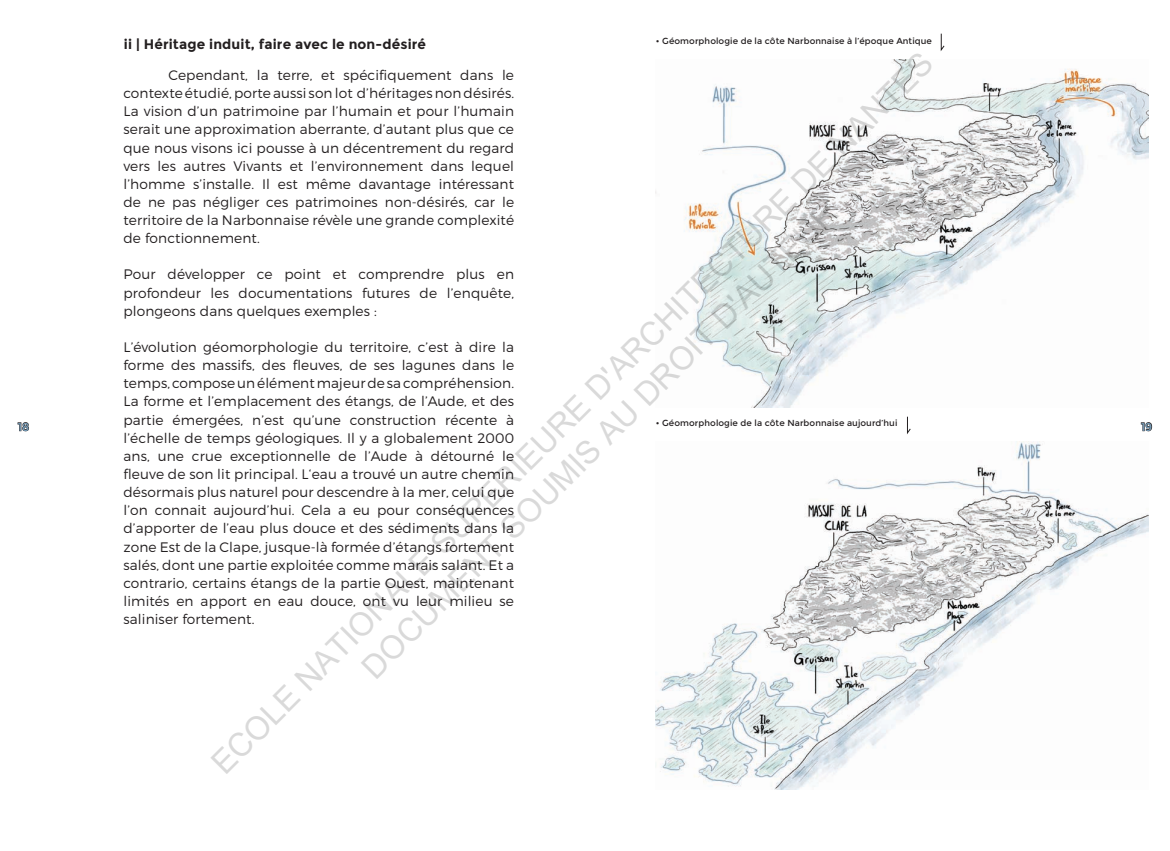
<style>
.page{position:relative;width:1170px;height:851px;background:#fff}
.page>*{position:absolute;margin:0;border:0;box-sizing:border-box;transform-origin:0 0}
.t1{font:32.25px/38.8px "Arial";color:rgb(0 0 0/.15);text-align:center}
.t2{font:300 13.75px/18.1px "Montserrat";letter-spacing:.01em;color:#231f20;text-align:justify}
.t3{font:700 13.75px "Montserrat";letter-spacing:.01em;color:#231f20}
.t4{font:11.25px "Montserrat";color:#769db9}
.t5{font:8.75px "Montserrat";letter-spacing:.01em;color:#231f20}
</style>
<div class="page">
<svg style="left:17px;top:422px;width:12px;height:9px"></svg>
<svg style="left:1140px;top:422px;width:12px;height:9px"></svg>
<img style="left:684px;top:59px;width:464px;height:348px">
<img style="left:655px;top:441px;width:493px;height:348px">
<svg style="left:940px;top:33px;width:5px;height:18px"></svg>
<svg style="left:907px;top:416px;width:4px;height:18px"></svg>
<p class="t3" style="left:124px;top:36px;width:303px">ii | Héritage induit, faire avec le non-désiré</p>
<p class="t5" style="left:656px;top:36px;width:277px">• Géomorphologie de la côte Narbonnaise à l’époque Antique</p>
<h1 class="t1" style="left:203px;top:754px;width:1006px;rotate:-45deg">ECOLE NATIONALE SUPERIEURE D'ARCHITECTURE DE NANTES<br>DOCUMENT SOUMIS AU DROIT D'AUTEUR</h1>
<p class="t2" style="left:123px;top:66px;width:392px;text-indent:45px">Cependant, la terre, et spécifiquement dans le contexte étudié, porte aussi son lot d’héritages non désirés.<br>La vision d’un patrimoine par l’humain et pour l’humain serait une approximation aberrante, d’autant plus que ce que nous visons ici pousse à un décentrement du regard vers les autres Vivants et l’environnement dans lequel l’homme s’installe. Il est même davantage intéressant de ne pas négliger ces patrimoines non-désirés, car le territoire de la Narbonnaise révèle une grande complexité de fonctionnement.</p>
<p class="t2" style="left:123px;top:265px;width:392px">Pour développer ce point et comprendre plus en profondeur les documentations futures de l’enquête, plongeons dans quelques exemples :</p>
<p class="t2" style="left:123px;top:338px;width:392px">L’évolution géomorphologie du territoire, c’est à dire la forme des massifs, des fleuves, de ses lagunes dans le temps, compose un élément majeur de sa compréhension.<br>La forme et l’emplacement des étangs, de l’Aude, et des partie émergées, n’est qu’une construction récente à l’échelle de temps géologiques. Il y a globalement 2000 ans, une crue exceptionnelle de l’Aude à détourné le fleuve de son lit principal. L‘eau a trouvé un autre chemin désormais plus naturel pour descendre à la mer, celui que l’on connait aujourd’hui. Cela a eu pour conséquences d’apporter de l’eau plus douce et des sédiments dans la zone Est de la Clape, jusque-là formée d’étangs fortement salés, dont une partie exploitée comme marais salant. Et a contrario, certains étangs de la partie Ouest, maintenant limités en apport en eau douce, ont vu leur milieu se saliniser fortement.</p>
<p class="t5" style="left:655px;top:418px;width:243px">• Géomorphologie de la côte Narbonnaise aujourd’hui</p>
<p class="t4" style="left:18px;top:420px;width:13px">18</p>
<p class="t4" style="left:1140px;top:420px;width:13px">19</p>
</div>
